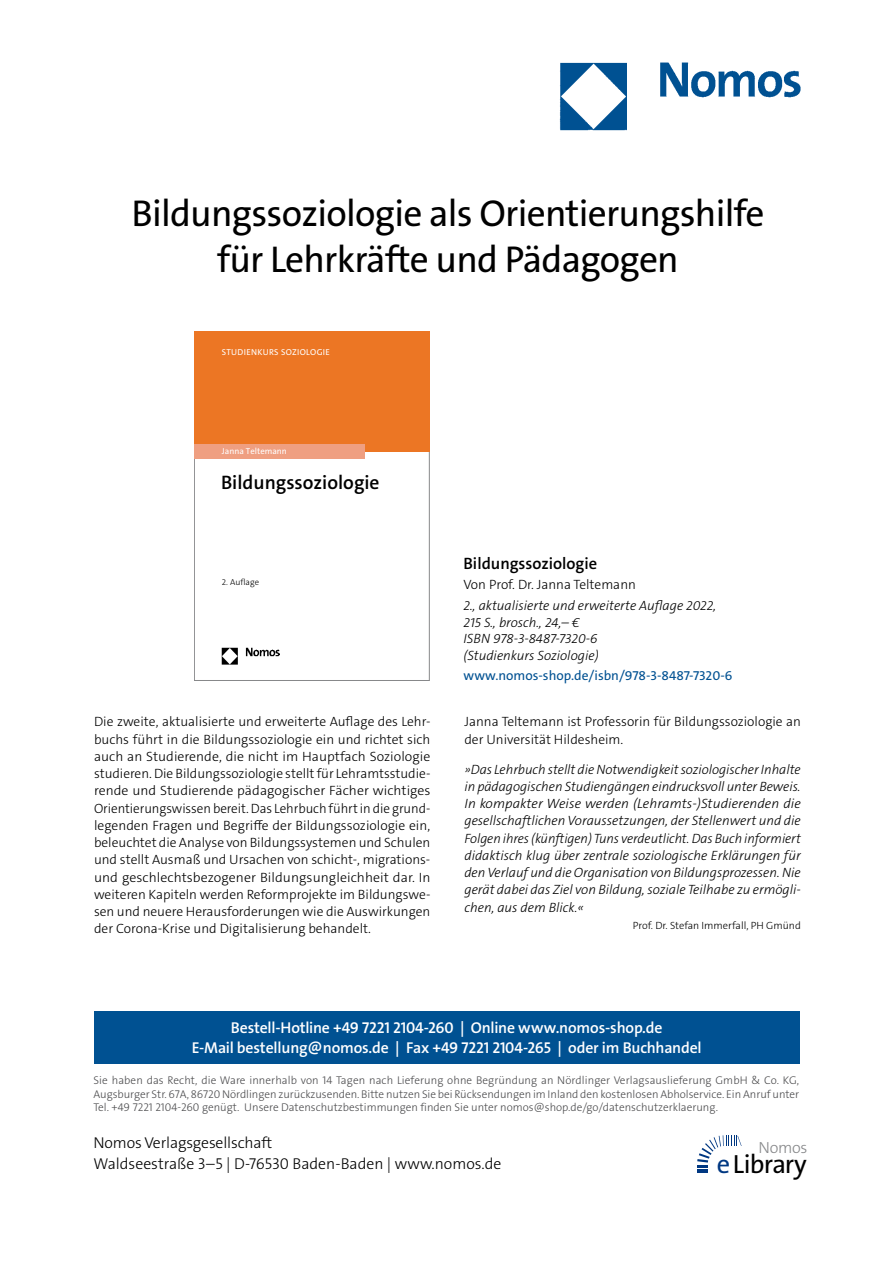
<style>
.page{position:relative;width:893px;height:1263px;background:#fff}
.page>*{position:absolute;margin:0;border:0;box-sizing:border-box;transform-origin:0 0}
.t1{font:37.5px/46.5px "The Sans Os F";letter-spacing:-.02em;color:#000;text-align:center}
.t2{font:26.4px "The Sans Os F";letter-spacing:-.03em;color:#000}
.t3{font:600 19.5px "The Sans C5";color:#000}
.t4{font:600 16.5px "The Sans C5";color:#000}
.t5{font:300 16.2px "The Sans Os F";letter-spacing:-.02em;color:#87888a}
.t6{font:600 15.75px/21px "The Sans Os F";letter-spacing:-.01em;color:#fff;text-align:center}
.t7{font:300 15.75px/21px "The Sans Os F";color:#000}
.t8{font:300 13.5px/17.2px "The Sans C5";color:#000;text-align:justify}
.t9{font:italic 300 13.5px/17.2px "The Sans C5";color:#000}
.t10{font:13.5px "The Sans C5";color:#005192}
.t11{font:300 11.25px/13.5px "The Sans Os F";color:#4b4b4d;text-align:justify}
.t12{font:300 10.5px "The Sans C5";color:#000}
.t13{font:8.7px "The Sans C5";letter-spacing:.035em;color:#fff}
.t14{font:8.7px "The Sans C5";color:#fff}
.t15{font:300 8.7px "The Sans C5";color:#000}
.s1{color:#003882}
</style>
<div class="page">
<img style="left:559px;top:62px;width:242px;height:69px">
<div style="left:94px;top:1011px;width:705px;height:52px;background:#005192"></div>
<svg style="left:697px;top:1135px;width:45px;height:38px"></svg>
<div style="left:194px;top:331px;width:236px;height:120px;background:#ec7624"></div>
<div style="left:194px;top:444px;width:171px;height:14px;background:#ef9f81"></div>
<img style="left:221px;top:647px;width:58px;height:17px">
<h1 class="t1" style="left:132px;top:194px;width:634px">Bildungssoziologie als Orientierungshilfe für Lehrkräfte und Pädagogen</h1>
<p class="t13" style="left:222px;top:346px;width:110px">STUDIENKURS SOZIOLOGIE</p>
<p class="t14" style="left:222px;top:445px;width:67px">Janna Teltemann</p>
<h3 class="t3" style="left:221px;top:470px;width:160px">Bildungssoziologie</h3>
<p class="t15" style="left:222px;top:577px;width:39px">2. Auflage</p>
<p class="t4" style="left:463px;top:552px;width:135px">Bildungssoziologie</p>
<p class="t8" style="left:463px;top:576px;width:174px">Von Prof. Dr. Janna Teltemann</p>
<p class="t9" style="left:463px;top:597px;width:254px;line-height:16.5px">2., aktualisierte und erweiterte Auflage 2022,<br>215 S., brosch., 24,– €<br>ISBN 978-3-8487-7320-6<br>(Studienkurs Soziologie)</p>
<p class="t10" style="left:463px;top:667px;width:271px">www.nomos-shop.de/isbn/978-3-8487-7320-6</p>
<p class="t8" style="left:94px;top:713px;width:338px">Die zweite, aktualisierte und erweiterte Auflage des Lehr&shy;buchs führt in die Bildungssoziologie ein und richtet sich auch an Studierende, die nicht im Hauptfach Soziologie studieren. Die Bildungssoziologie stellt für Lehramtsstudie&shy;rende und Studierende pädagogischer Fächer wichtiges Orientierungswissen bereit. Das Lehrbuch führt in die grund&shy;legenden Fragen und Begriffe der Bildungssoziologie ein, beleuchtet die Analyse von Bildungssystemen und Schulen und stellt Ausmaß und Ursachen von schicht-, migrations&shy;und geschlechtsbezogener Bildungsungleichheit dar. In weiteren Kapiteln werden Reformprojekte im Bildungswe&shy;sen und neuere Herausforderungen wie die Auswirkungen der Corona-Krise und Digitalisierung behandelt.</p>
<p class="t8" style="left:464px;top:713px;width:338px">Janna Teltemann ist Professorin für Bildungssoziologie an der Universität Hildesheim.</p>
<p class="t9" style="left:464px;top:760px;width:338px;text-align:justify">»Das Lehrbuch stellt die Notwendigkeit soziologischer Inhalte in pädagogischen Studiengängen eindrucksvoll unter Beweis.<br>In kompakter Weise werden (Lehramts-)Studierenden die gesellschaftlichen Voraussetzungen, der Stellenwert und die Folgen ihres (künftigen) Tuns verdeutlicht. Das Buch informiert didaktisch klug über zentrale soziologische Erklärungen für den Verlauf und die Organisation von Bildungsprozessen. Nie gerät dabei das Ziel von Bildung, soziale Teilhabe zu ermögli&shy;chen, aus dem Blick.«</p>
<p class="t12" style="left:633px;top:919px;width:169px">Prof. Dr. Stefan Immerfall, PH Gmünd</p>
<p class="t6" style="left:192px;top:1017px;width:511px">Bestell-Hotline +49 7221 2104-260 | Online www.nomos-shop.de<br>E-Mail bestellung@nomos.de | Fax +49 7221 2104-265 | oder im Buchhandel</p>
<p class="t11" style="left:94px;top:1074px;width:707px">Sie haben das Recht, die Ware innerhalb von 14 Tagen nach Lieferung ohne Begründung an Nördlinger Verlagsauslieferung GmbH &amp; Co. KG, Augsburger Str. 67A, 86720 Nördlingen zurückzusenden. Bitte nutzen Sie bei Rücksendungen im Inland den kostenlosen Abholservice. Ein Anruf unter Tel. +49 7221 2104-260 genügt. Unsere Datenschutzbestimmungen finden Sie unter nomos@shop.de/go/datenschutzerklaerung.</p>
<p class="t7" style="left:94px;top:1133px;width:409px">Nomos Verlagsgesellschaft<br>Waldseestraße 3–5 | D-76530 Baden-Baden | www.nomos.de</p>
<p class="t5" style="left:758px;top:1137px;width:51px">Nomos</p>
<h2 class="t2" style="left:717px;top:1153px;width:91px"><span class="s1">e</span>Library</h2>
</div>
